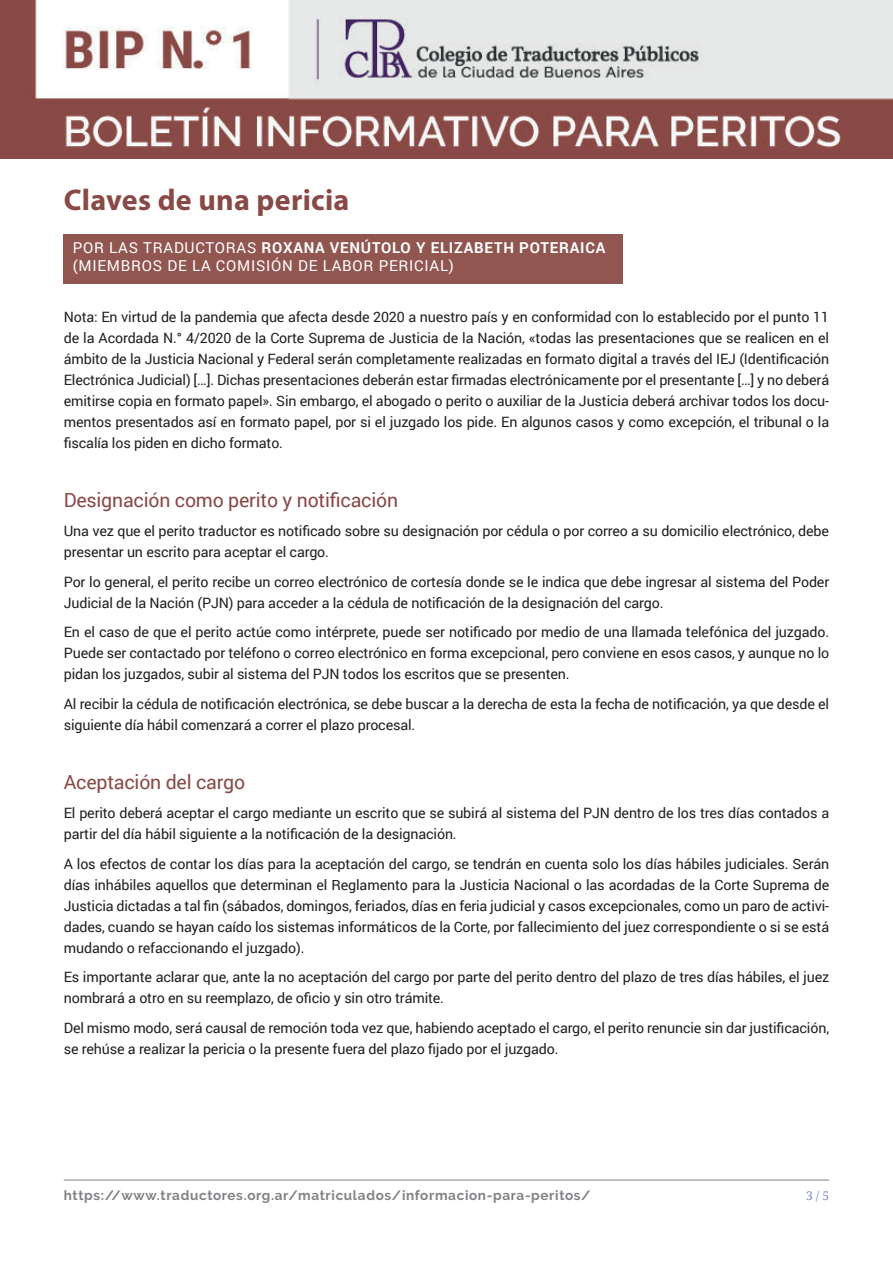
<style>
.page{position:relative;width:893px;height:1263px;background:#fff}
.page>*{position:absolute;margin:0;border:0;box-sizing:border-box;transform-origin:0 0}
.t1{font:700 30px "Myriad Pro";letter-spacing:.01em;color:#894946}
.t2{font:19.5px "Roboto";letter-spacing:-.01em;color:#894946}
.t3{font:15px/18px "Roboto";letter-spacing:.05em;color:#fff}
.t4{font:14.25px/21px "Roboto";letter-spacing:-.01em;color:#231f20}
.t5{font:700 13.5px "Raleway";letter-spacing:.05em;color:#808285}
.t6{font:12px "Droid Serif";color:#7d89c4}
.s1{font-weight:700}
</style>
<div class="page">
<hr style="left:64px;top:1180px;width:765px;height:1px;background:#808285">
<img style="left:0;top:0;width:893px;height:159px">
<div style="left:64px;top:234px;width:559px;height:49px;background:#925651"></div>
<h1 class="t1" style="left:64px;top:180px;width:287px">Claves de una pericia</h1>
<p class="t3" style="left:73px;top:238px;width:534px">POR LAS TRADUCTORAS <span class="s1">ROXANA VENÚTOLO Y ELIZABETH POTERAICA </span>(MIEMBROS DE LA COMISIÓN DE LABOR PERICIAL)</p>
<p class="t4" style="left:64px;top:306px;width:767px;text-align:justify">Nota: En virtud de la pandemia que afecta desde 2020 a nuestro país y en conformidad con lo establecido por el punto 11 de la Acordada N.° 4/2020 de la Corte Suprema de Justicia de la Nación, «todas las presentaciones que se realicen en el ámbito de la Justicia Nacional y Federal serán completamente realizadas en formato digital a través del IEJ (Identificación Electrónica Judicial) […]. Dichas presentaciones deberán estar firmadas electrónicamente por el presentante […] y no deberá emitirse copia en formato papel». Sin embargo, el abogado o perito o auxiliar de la Justicia deberá archivar todos los docu&shy;mentos presentados así en formato papel, por si el juzgado los pide. En algunos casos y como excepción, el tribunal o la fiscalía los piden en dicho formato.</p>
<h2 class="t2" style="left:64px;top:486px;width:336px">Designación como perito y notificación</h2>
<p class="t4" style="left:64px;top:520px;width:767px">Una vez que el perito traductor es notificado sobre su designación por cédula o por correo a su domicilio electrónico, debe presentar un escrito para aceptar el cargo.</p>
<p class="t4" style="left:64px;top:571px;width:767px">Por lo general, el perito recibe un correo electrónico de cortesía donde se le indica que debe ingresar al sistema del Poder<br>Judicial de la Nación (PJN) para acceder a la cédula de notificación de la designación del cargo.</p>
<p class="t4" style="left:64px;top:621px;width:767px;text-align:justify">En el caso de que el perito actúe como intérprete, puede ser notificado por medio de una llamada telefónica del juzgado.<br>Puede ser contactado por teléfono o correo electrónico en forma excepcional, pero conviene en esos casos, y aunque no lo pidan los juzgados, subir al sistema del PJN todos los escritos que se presenten.</p>
<p class="t4" style="left:64px;top:693px;width:767px">Al recibir la cédula de notificación electrónica, se debe buscar a la derecha de esta la fecha de notificación, ya que desde el siguiente día hábil comenzará a correr el plazo procesal.</p>
<h2 class="t2" style="left:64px;top:768px;width:183px">Aceptación del cargo</h2>
<p class="t4" style="left:64px;top:802px;width:767px">El perito deberá aceptar el cargo mediante un escrito que se subirá al sistema del PJN dentro de los tres días contados a partir del día hábil siguiente a la notificación de la designación.</p>
<p class="t4" style="left:64px;top:853px;width:767px;text-align:justify">A los efectos de contar los días para la aceptación del cargo, se tendrán en cuenta solo los días hábiles judiciales. Serán días inhábiles aquellos que determinan el Reglamento para la Justicia Nacional o las acordadas de la Corte Suprema de Justicia dictadas a tal fin (sábados, domingos, feriados, días en feria judicial y casos excepcionales, como un paro de activi&shy;dades, cuando se hayan caído los sistemas informáticos de la Corte, por fallecimiento del juez correspondiente o si se está mudando o refaccionando el juzgado).</p>
<p class="t4" style="left:64px;top:966px;width:767px">Es importante aclarar que, ante la no aceptación del cargo por parte del perito dentro del plazo de tres días hábiles, el juez nombrará a otro en su reemplazo, de oficio y sin otro trámite.</p>
<p class="t4" style="left:64px;top:1017px;width:767px">Del mismo modo, será causal de remoción toda vez que, habiendo aceptado el cargo, el perito renuncie sin dar justificación, se rehúse a realizar la pericia o la presente fuera del plazo fijado por el juzgado.</p>
<p class="t5" style="left:64px;top:1188px;width:528px">https://www.traductores.org.ar/matriculados/informacion-para-peritos/</p>
<p class="t6" style="left:806px;top:1189px;width:25px">3 / 5</p>
</div>
